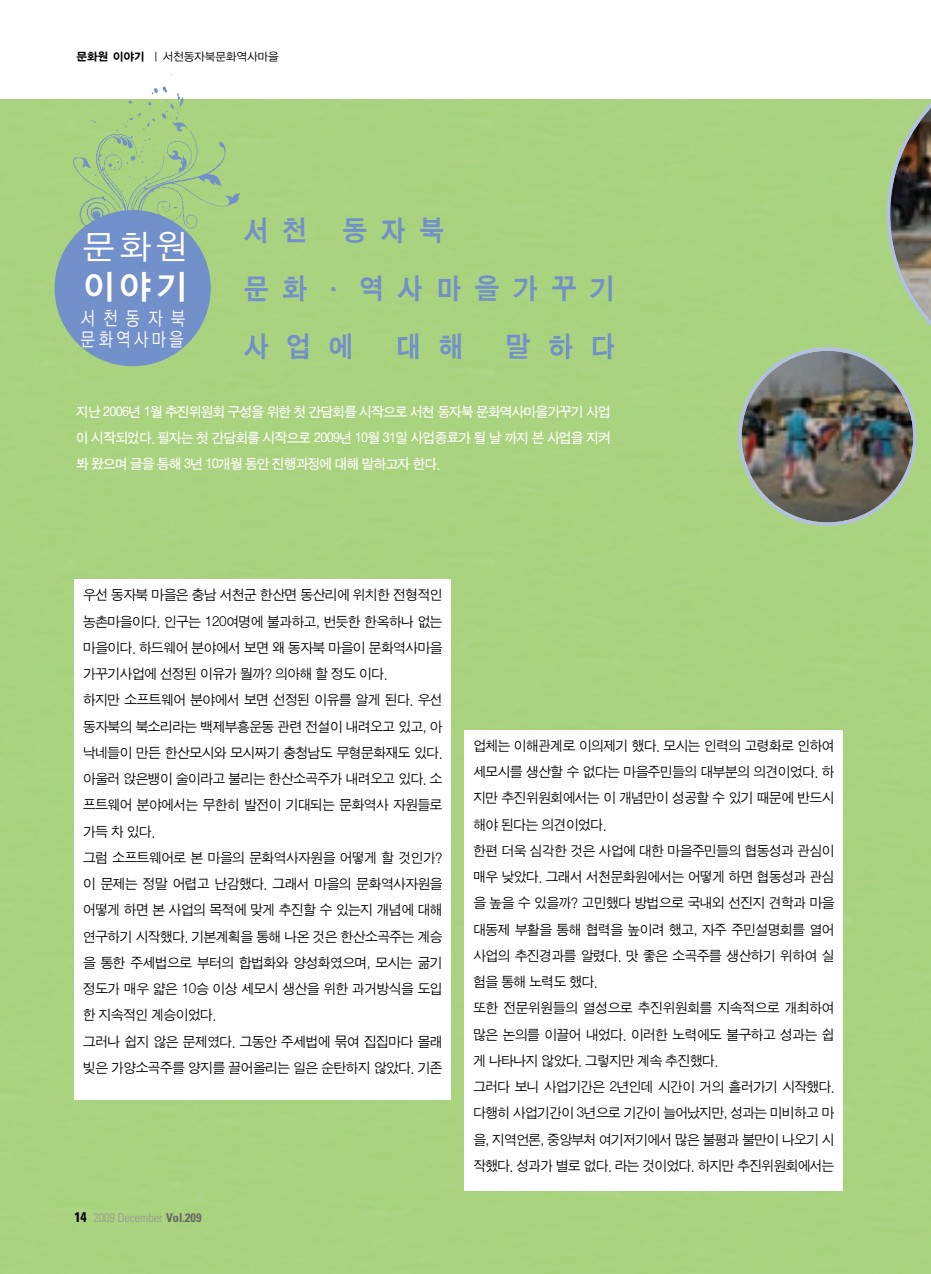
<style>
.page{position:relative;width:931px;height:1274px;background:#fff}
.page>*{position:absolute;margin:0;border:0;box-sizing:border-box;transform-origin:0 0}
.t1{font:33.95px "YGO12";color:#fff}
.t2{font:33.95px "YGO14";color:#fff}
.t3{font:28.88px/58.1px "Sand Kg";letter-spacing:.5em;color:#7290c9;scale:.95 1}
.t4{font:19.07px/21px "YGO12";letter-spacing:.16em;color:#fff;scale:.8 1}
.t5{font:14px/26.2px "Sand Jg";letter-spacing:-.03em;color:#000}
.t6{font:14px/26.2px "Sand Tg";letter-spacing:-.05em;color:#fff;text-align:justify}
.t7{font:300 condensed 12.25px "Univers";color:#999}
.t8{font:11.38px "YGO12";letter-spacing:-.07em;color:#000}
.s1{font-family:"YGO15"}
.s2{font-weight:700;font-size:14px;color:#000}
.s3{font-weight:700;color:#666}
</style>
<div class="page">
<div style="left:0;top:99px;width:931px;height:1175px;background:#aad37f"></div>
<svg style="left:887px;top:99px;width:44px;height:278px;background:#82916b"></svg>
<img style="left:742px;top:351px;width:171px;height:171px;border-radius:50%">
<div style="left:738px;top:347px;width:179px;height:179px;border:4px solid #b2c0e1;border-radius:50%"></div>
<div style="left:55px;top:210px;width:156px;height:156px;background:#7290c9;border-radius:50%"></div>
<img style="left:27px;top:74px;width:231px;height:170px">
<div style="left:74px;top:580px;width:377px;height:520px;background:#fff"></div>
<div style="left:465px;top:730px;width:378px;height:461px;background:#fff"></div>
<p class="t8" style="left:76px;top:52px;width:205px"><span class="s1">문화원 이야기</span> | 서천동자북문화역사마을</p>
<h1 class="t1" style="left:82px;top:231px;width:108px">문화원</h1>
<h1 class="t2" style="left:82px;top:272px;width:108px">이야기</h1>
<h3 class="t4" style="left:80px;top:309px;width:133px">서천동자북 문화역사마을</h3>
<h2 class="t3" style="left:244px;top:203px;width:392px">서천 동자북 문화·역사마을가꾸기 사업에</h2>
<h2 class="t3" style="left:396px;top:319px;width:72px">대 해</h2>
<h2 class="t3" style="left:506px;top:319px;width:117px">말하다</h2>
<p class="t6" style="left:76px;top:399px;width:536px">지난 2006년 1월 추진위원회 구성을 위한 첫 간담회를 시작으로 서천 동자북 문화역사마을가꾸기 사업 이 시작되었다. 필자는 첫 간담회를 시작으로 2009년 10월 31일 사업종료가 될 날 까지 본 사업을 지켜 봐 왔으며 글을 통해 3년 10개월 동안 진행과정에 대해 말하고자 한다.</p>
<p class="t5" style="left:83px;top:583px;width:361px">우선 동자북 마을은 충남 서천군 한산면 동산리에 위치한 전형적인 농촌마을이다. 인구는 120여명에 불과하고, 번듯한 한옥하나 없는 마을이다. 하드웨어 분야에서 보면 왜 동자북 마을이 문화역사마을 가꾸기사업에 선정된 이유가 뭘까? 의아해 할 정도 이다.<br>하지만 소프트웨어 분야에서 보면 선정된 이유를 알게 된다. 우선 동자북의 북소리라는 백제부흥운동 관련 전설이 내려오고 있고, 아 낙네들이 만든 한산모시와 모시짜기 충청남도 무형문화재도 있다. 아울러 앉은뱅이 술이라고 불리는 한산소곡주가 내려오고 있다. 소 프트웨어 분야에서는 무한히 발전이 기대되는 문화역사 자원들로 가득 차 있다.<br>그럼 소프트웨어로 본 마을의 문화역사자원을 어떻게 할 것인가? 이 문제는 정말 어렵고 난감했다. 그래서 마을의 문화역사자원을 어떻게 하면 본 사업의 목적에 맞게 추진할 수 있는지 개념에 대해 연구하기 시작했다. 기본계획을 통해 나온 것은 한산소곡주는 계승 을 통한 주세법으로 부터의 합법화와 양성화였으며, 모시는 굶기 정도가 매우 얇은 10승 이상 세모시 생산을 위한 과거방식을 도입 한 지속적인 계승이었다.<br>그러나 쉽지 않은 문제였다. 그동안 주세법에 묶여 집집마다 몰래 빚은 가양소곡주를 양지를 끌어올리는 일은 순탄하지 않았다. 기존</p>
<p class="t7" style="left:74px;top:1213px;width:129px"><span class="s2">14</span> 2009 December <span class="s3">Vol.209</span></p>
<p class="t5" style="left:473px;top:733px;width:363px">업체는 이해관계로 이의제기 했다. 모시는 인력의 고령화로 인하여 세모시를 생산할 수 없다는 마을주민들의 대부분의 의견이었다. 하 지만 추진위원회에서는 이 개념만이 성공할 수 있기 때문에 반드시 해야 된다는 의견이었다.<br>한편 더욱 심각한 것은 사업에 대한 마을주민들의 협동성과 관심이 매우 낮았다. 그래서 서천문화원에서는 어떻게 하면 협동성과 관심 을 높을 수 있을까? 고민했다 방법으로 국내외 선진지 견학과 마을 대동제 부활을 통해 협력을 높이려 했고, 자주 주민설명회를 열어 사업의 추진경과를 알렸다. 맛 좋은 소곡주를 생산하기 위하여 실 험을 통해 노력도 했다.<br>또한 전문위원들의 열성으로 추진위원회를 지속적으로 개최하여 많은 논의를 이끌어 내었다. 이러한 노력에도 불구하고 성과는 쉽 게 나타나지 않았다. 그렇지만 계속 추진했다.<br>그러다 보니 사업기간은 2년인데 시간이 거의 흘러가기 시작했다. 다행히 사업기간이 3년으로 기간이 늘어났지만, 성과는 미비하고 마 을, 지역언론, 중앙부처 여기저기에서 많은 불평과 불만이 나오기 시 작했다. 성과가 별로 없다. 라는 것이었다. 하지만 추진위원회에서는</p>
</div>
